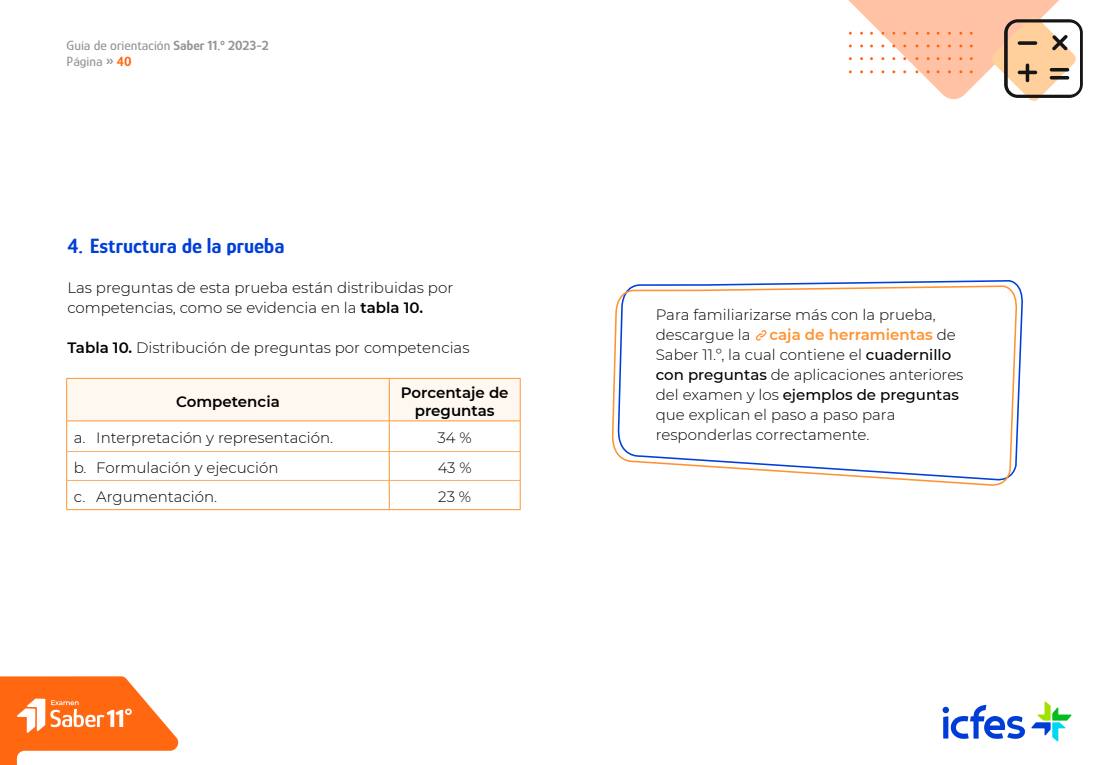
<style>
.page{position:relative;width:1110px;height:765px;background:#fff}
.page>*{position:absolute;margin:0;border:0;box-sizing:border-box;transform-origin:0 0}
.t1{font:700 21.25px "Glory";color:#003fd7}
.PARRAFO_GENERAL{font:300 15px/20px "Montserrat";color:#000}
.TABLAS_Y_FIGURAS{font:300 15px "Montserrat";color:#000}
.Encabezado{font:600 15px/18px "Montserrat";color:#000;text-align:center}
.t2{font:500 13.75px/16.5px "Glory";color:#939599}
.s1{font-weight:700}
.s2{font-weight:700;color:#ff6711}
.s3{font-weight:600}
.s4{font-weight:600;color:#ff9332}
.s5{font-weight:500}
</style>
<div class="page">
<svg style="left:1031px;top:701px;width:40px;height:41px"></svg>
<svg style="left:942px;top:705px;width:82px;height:34px"></svg>
<svg style="left:0;top:676px;width:179px;height:89px"></svg>
<svg style="left:635px;top:280px;width:388px;height:176px"></svg>
<svg style="left:611px;top:285px;width:406px;height:201px"></svg>
<div style="left:67px;top:379px;width:453px;height:42px;background:#fff8f1"></div>
<hr style="left:67px;top:451px;width:322px;height:1px;background:#faab63">
<hr style="left:389px;top:451px;width:131px;height:1px;background:#faab63">
<hr style="left:67px;top:480px;width:322px;height:1px;background:#faab63">
<hr style="left:389px;top:480px;width:131px;height:1px;background:#faab63">
<hr style="left:66px;top:378px;width:323px;height:1px;background:#ff9332">
<hr style="left:66px;top:379px;width:1px;height:42px;background:#ff9332">
<hr style="left:66px;top:421px;width:323px;height:1px;background:#ff9332">
<hr style="left:66px;top:421px;width:1px;height:31px;background:#ff9332">
<hr style="left:389px;top:421px;width:131px;height:1px;background:#ff9332">
<svg style="left:66px;top:452px;width:1px;height:57px"></svg>
<hr style="left:66px;top:509px;width:323px;height:1px;background:#ff9332">
<hr style="left:389px;top:378px;width:131px;height:1px;background:#ff9332">
<hr style="left:389px;top:379px;width:1px;height:42px;background:#ff9332">
<hr style="left:520px;top:379px;width:1px;height:42px;background:#ff9332">
<hr style="left:389px;top:421px;width:1px;height:31px;background:#ff9332">
<hr style="left:520px;top:421px;width:1px;height:31px;background:#ff9332">
<svg style="left:389px;top:452px;width:1px;height:57px"></svg>
<svg style="left:520px;top:452px;width:1px;height:57px"></svg>
<hr style="left:389px;top:509px;width:131px;height:1px;background:#ff9332">
<svg style="left:848px;top:0;width:235px;height:101px"></svg>
<p class="t2" style="left:67px;top:37px;width:204px">Guía de orientación <span class="s1">Saber 11.</span><sup>º</sup> <span class="s1">2023-2<br></span>Página <span class="s1">»</span> <span class="s2">40</span></p>
<p class="t1" style="left:67px;top:233px;width:218px">4. Estructura de la prueba</p>
<p class="PARRAFO_GENERAL" style="left:67px;top:277px;width:387px">Las preguntas de esta prueba están distribuidas por competencias, como se evidencia en la <span class="s3">tabla 10.</span></p>
<p class="TABLAS_Y_FIGURAS" style="left:67px;top:337px;width:403px"><span class="s3">Tabla 10.</span> Distribución de preguntas por competencias</p>
<p class="Encabezado" style="left:176px;top:392px;width:105px">Competencia</p>
<p class="Encabezado" style="left:401px;top:383px;width:109px">Porcentaje de preguntas</p>
<p class="PARRAFO_GENERAL" style="left:74px;top:428px;width:261px">a. Interpretación y representación.</p>
<p class="PARRAFO_GENERAL" style="left:437px;top:428px;width:36px">34 %</p>
<p class="PARRAFO_GENERAL" style="left:74px;top:457px;width:206px">b. Formulación y ejecución</p>
<p class="PARRAFO_GENERAL" style="left:438px;top:457px;width:36px">43 %</p>
<p class="PARRAFO_GENERAL" style="left:74px;top:487px;width:145px">c. Argumentación.</p>
<p class="PARRAFO_GENERAL" style="left:438px;top:487px;width:34px">23 %</p>
<p class="PARRAFO_GENERAL" style="left:655px;top:305px;width:281px">Para familiarizarse más con la prueba, descargue la</p>
<p class="PARRAFO_GENERAL" style="left:655px;top:325px;width:309px;text-indent:114px"><span class="s4">caja de herramientas</span> de Saber 11.º, la cual contiene el <span class="s5">cuadernillo con preguntas</span> de aplicaciones anteriores del examen y los <span class="s5">ejemplos de preguntas </span>que explican el paso a paso para responderlas correctamente.</p>
</div>
